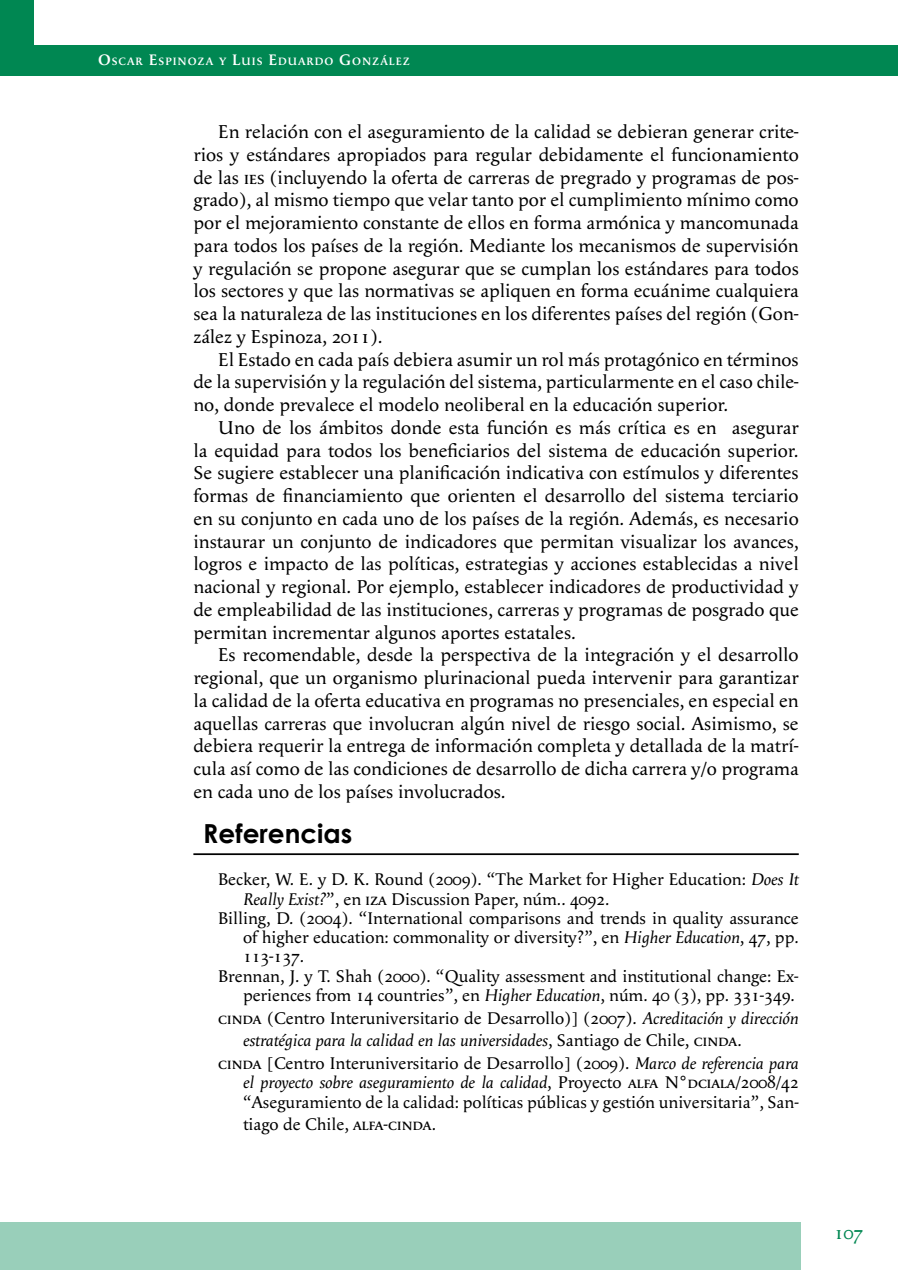
<style>
.page{position:relative;width:898px;height:1270px;background:#fff}
.page>*{position:absolute;margin:0;border:0;box-sizing:border-box;transform-origin:0 0}
.t1{font:700 26.25px "Century Gothic";color:#000}
.t2{font:19.25px/22.8px "Apolline";color:#000;text-align:justify}
.t3{font:19.25px "Apolline";color:#008752}
.t4{font:17.5px/19.2px "Apolline";color:#000}
.t5{font:italic 17.5px "Apolline";color:#000}
.t6{font:600 11.03px "Apolline";letter-spacing:.085em;color:#fff}
.s1{font-size:15.75px}
.s2{font-family:"Apolline Regular SC"}
.s3{font-style:italic}
.s4{font-style:normal}
.s5{font-family:"Apolline Regular SC";font-style:normal}
</style>
<div class="page">
<div style="left:0;top:0;width:33px;height:75px;background:#008752"></div>
<hr style="left:193px;top:853px;width:606px;height:2px;background:#000">
<div style="left:0;top:1222px;width:801px;height:48px;background:#99cfba"></div>
<div style="left:33px;top:45px;width:865px;height:30px;background:#008752"></div>
<p class="t6" style="left:98px;top:55px;width:313px"><span class="s1">O</span>SCAR <span class="s1">E</span>SPINOZA Y <span class="s1">L</span>UIS <span class="s1">E</span>DUARDO <span class="s1">G</span>ONZÁLEZ</p>
<p class="t2" style="left:193px;top:120px;width:607px;text-indent:25px">En relación con el aseguramiento de la calidad se debieran generar crite&shy;rios y estándares apropiados para regular debidamente el funcionamiento de las <span class="s2">ies</span> (incluyendo la oferta de carreras de pregrado y programas de pos&shy;grado), al mismo tiempo que velar tanto por el cumplimiento mínimo como por el mejoramiento constante de ellos en forma armónica y mancomunada para todos los países de la región. Mediante los mecanismos de supervisión y regulación se propone asegurar que se cumplan los estándares para todos los sectores y que las normativas se apliquen en forma ecuánime cualquiera sea la naturaleza de las instituciones en los diferentes países del región (Gon&shy;zález y Espinoza, 2011).</p>
<p class="t2" style="left:193px;top:348px;width:607px;text-indent:25px">El Estado en cada país debiera asumir un rol más protagónico en términos de la supervisión y la regulación del sistema, particularmente en el caso chile&shy;no, donde prevalece el modelo neoliberal en la educación superior.</p>
<p class="t2" style="left:193px;top:416px;width:607px;text-indent:25px">Uno de los ámbitos donde esta función es más crítica es en asegurar la equidad para todos los beneficiarios del sistema de educación superior.<br>Se sugiere establecer una planificación indicativa con estímulos y diferentes formas de financiamiento que orienten el desarrollo del sistema terciario en su conjunto en cada uno de los países de la región. Además, es necesario instaurar un conjunto de indicadores que permitan visualizar los avances, logros e impacto de las políticas, estrategias y acciones establecidas a nivel nacional y regional. Por ejemplo, establecer indicadores de productividad y de empleabilidad de las instituciones, carreras y programas de posgrado que permitan incrementar algunos aportes estatales.</p>
<p class="t2" style="left:193px;top:644px;width:607px;text-indent:25px">Es recomendable, desde la perspectiva de la integración y el desarrollo regional, que un organismo plurinacional pueda intervenir para garantizar la calidad de la oferta educativa en programas no presenciales, en especial en aquellas carreras que involucran algún nivel de riesgo social. Asimismo, se debiera requerir la entrega de información completa y detallada de la matrí&shy;cula así como de las condiciones de desarrollo de dicha carrera y/o programa en cada uno de los países involucrados.</p>
<h1 class="t1" style="left:203px;top:817px;width:151px">Referencias</h1>
<p class="t4" style="left:218px;top:870px;width:582px">Becker, W. E. y D. K. Round (2009). “The Market for Higher Education: <span class="s3">Does It</span></p>
<p class="t4" style="left:243px;top:889px;width:368px"><span class="s3">Really Exist?</span>”, en <span class="s2">iza</span> Discussion Paper, núm.. 4092.</p>
<p class="t4" style="left:218px;top:908px;width:582px">Billing, D. (2004). “International comparisons and trends in quality assurance</p>
<p class="t4" style="left:243px;top:928px;width:557px">of higher education: commonality or diversity?”, en <span class="s3">Higher Education</span>, 47, pp.</p>
<p class="t4" style="left:243px;top:947px;width:63px">113-137.</p>
<p class="t4" style="left:218px;top:966px;width:582px">Brennan, J. y T. Shah (2000). “Quality assessment and institutional change: Ex-</p>
<p class="t4" style="left:243px;top:985px;width:553px">periences from 14 countries”, en <span class="s3">Higher Education</span>, núm. 40 (3), pp. 331-349.</p>
<p class="t4" style="left:218px;top:1008px;width:582px"><span class="s2">cinda</span> (Centro Interuniversitario de Desarrollo)] (2007). <span class="s3">Acreditación y dirección</span></p>
<p class="t5" style="left:243px;top:1030px;width:500px">estratégica para la calidad en las universidades<span class="s4">, Santiago de Chile,</span> <span class="s5">cinda</span><span class="s4">.</span></p>
<p class="t4" style="left:218px;top:1054px;width:582px"><span class="s2">cinda</span> [Centro Interuniversitario de Desarrollo] (2009). <span class="s3">Marco de referencia para</span></p>
<p class="t4" style="left:243px;top:1073px;width:557px"><span class="s3">el proyecto sobre aseguramiento de la calidad</span>, Proyecto <span class="s2">alfa</span> N°<span class="s2">dciala</span>/2008/42 “Aseguramiento de la calidad: políticas públicas y gestión universitaria”, San-</p>
<p class="t4" style="left:243px;top:1115px;width:195px">tiago de Chile, <span class="s2">alfa</span>-<span class="s2">cinda</span>.</p>
<p class="t3" style="left:834px;top:1221px;width:30px">107</p>
</div>
